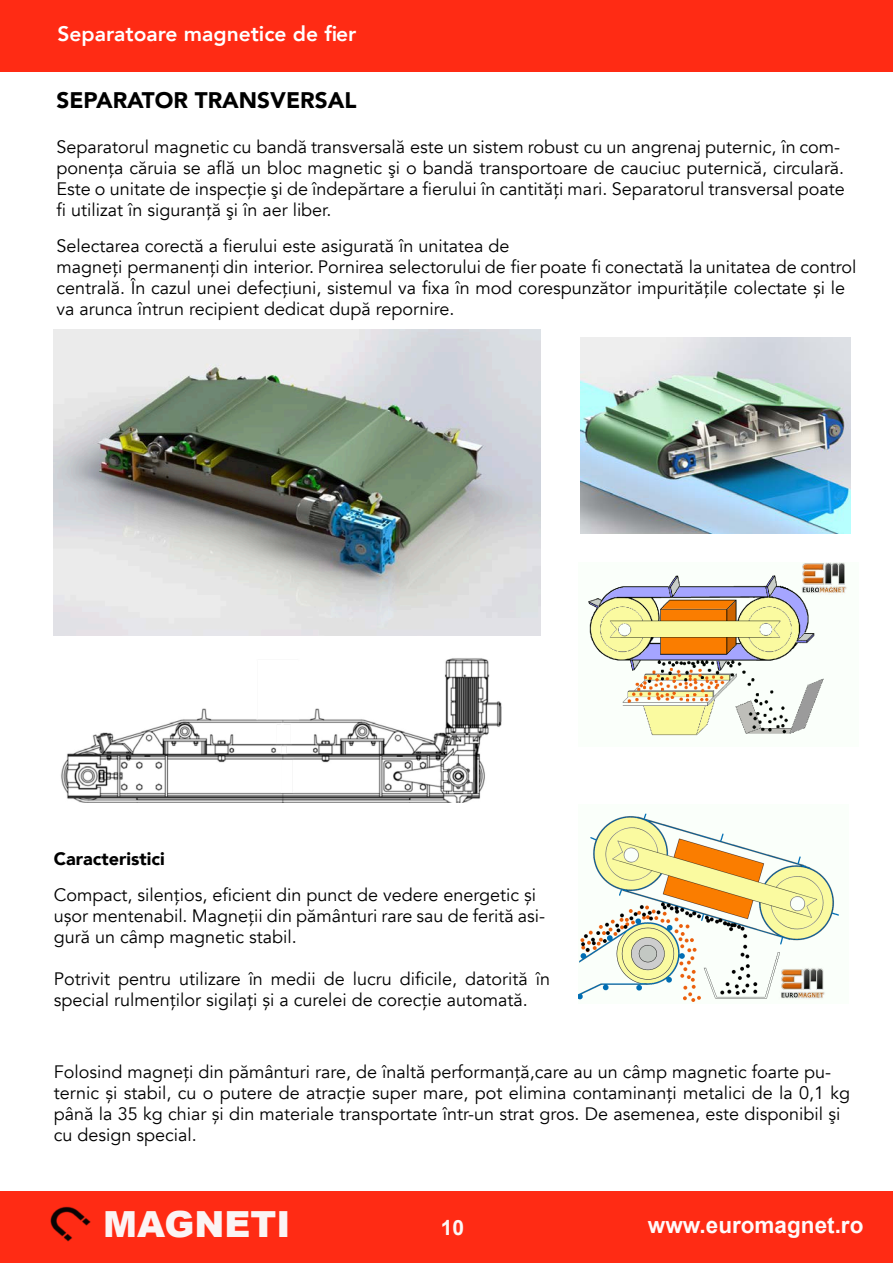
<style>
.page{position:relative;width:893px;height:1263px;background:#fff}
.page>*{position:absolute;margin:0;border:0;box-sizing:border-box;transform-origin:0 0}
.t1{font:900 36px "Arial";color:#fbf4f4}
.t2{font:900 22.5px "Avenir";color:#000}
.t3{font:700 22.5px "Arial";color:#fefafa}
.t4{font:800 21px "Avenir";color:#fff}
.t5{font:700 21px "Arial";color:#fbf8f8}
.t6{font:18px/21px "Avenir";color:#000}
.t7{font:900 18px "Avenir";color:#000}
</style>
<div class="page">
<div style="left:0;top:0;width:893px;height:72px;background:#ff2b14"></div>
<div style="left:0;top:1191px;width:893px;height:72px;background:#ff2b14"></div>
<img style="left:51px;top:1206px;width:40px;height:35px">
<img style="left:54px;top:330px;width:486px;height:305px">
<img style="left:581px;top:337px;width:270px;height:196px">
<img style="left:61px;top:658px;width:441px;height:145px">
<img style="left:588px;top:563px;width:259px;height:173px">
<img style="left:578px;top:813px;width:261px;height:189px">
<p class="t4" style="left:57px;top:20px;width:300px">Separatoare magnetice de fier</p>
<p class="t2" style="left:56px;top:86px;width:301px">SEPARATOR TRANSVERSAL</p>
<p class="t6" style="left:56px;top:137px;width:790px">Separatorul magnetic cu bandă transversală este un sistem robust cu un angrenaj puternic, în com&shy;ponenţa căruia se află un bloc magnetic şi o bandă transportoare de cauciuc puternică, circulară.<br>Este o unitate de inspecţie şi de îndepărtare a fierului în cantități mari. Separatorul transversal poate fi utilizat în siguranță şi în aer liber.</p>
<p class="t6" style="left:56px;top:236px;width:801px">Selectarea corectă a fierului este asigurată în unitatea de<br>magneți permanenți din interior. Pornirea selectorului de fier poate fi conectată la unitatea de control centrală. În cazul unei defecțiuni, sistemul va fixa în mod corespunzător impurităţile colectate și le va arunca întrun recipient dedicat după repornire.</p>
<p class="t7" style="left:54px;top:847px;width:113px">Caracteristici</p>
<p class="t6" style="left:54px;top:884px;width:493px">Compact, silenţios, eficient din punct de vedere energetic și ușor mentenabil. Magneții din pământuri rare sau de ferită asi&shy;gură un câmp magnetic stabil.</p>
<p class="t6" style="left:54px;top:968px;width:498px">Potrivit pentru utilizare în medii de lucru dificile, datorită în special rulmenților sigilați și a curelei de corecție automată.</p>
<p class="t6" style="left:54px;top:1061px;width:798px">Folosind magneți din pământuri rare, de înaltă performanță,care au un câmp magnetic foarte pu&shy;ternic și stabil, cu o putere de atracţie super mare, pot elimina contaminanți metalici de la 0,1 kg până la 35 kg chiar și din materiale transportate într-un strat gros. De asemenea, este disponibil şi cu design special.</p>
<h1 class="t1" style="left:103px;top:1211px;width:189px">MAGNETI</h1>
<p class="t3" style="left:648px;top:1216px;width:217px">www.euromagnet.ro</p>
<p class="t5" style="left:441px;top:1219px;width:25px">10</p>
</div>
